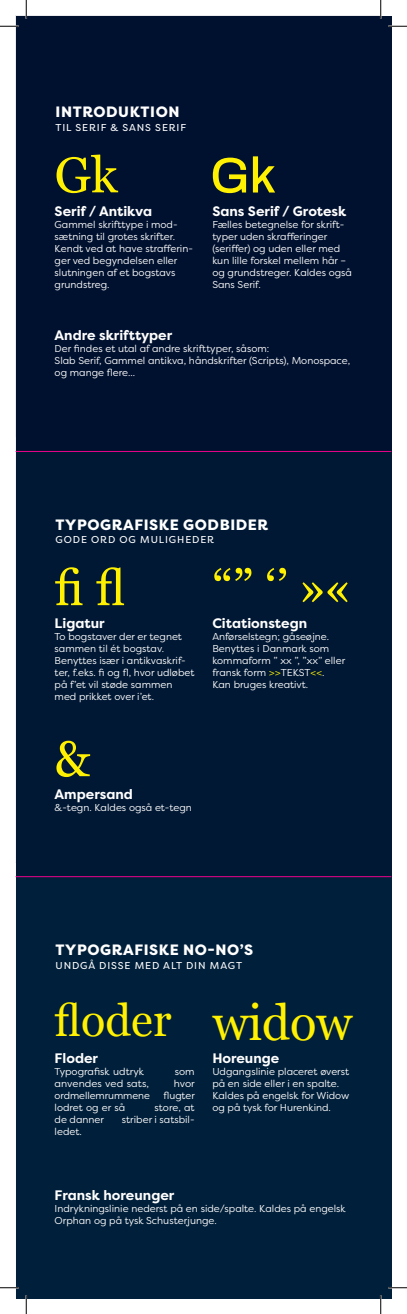
<style>
.page{position:relative;width:407px;height:1314px;background:#fff}
.page>*{position:absolute;margin:0;border:0;box-sizing:border-box;transform-origin:0 0}
.t1{font:50px "Georgia";letter-spacing:-.005em;color:#fff101}
.t2{font:500 50px "Archivo";color:#fff101}
.t3{font:45px "Georgia";color:#fff101}
.t4{font:800 15px "Filson Pro";letter-spacing:.04em;color:#fff}
.t5{font:700 13.75px "Filson Pro";color:#fff}
.t6{font:10px/12px "Filson Pro";color:#fff}
.t7{font:10px "Filson Pro";letter-spacing:.09em;color:#fff}
.s1{color:#fff101}
</style>
<div class="page">
<div style="left:16px;top:16px;width:375px;height:435px;background:#00112f"></div>
<div style="left:16px;top:451px;width:375px;height:426px;background:#001834"></div>
<div style="left:16px;top:877px;width:375px;height:421px;background:#001f3a"></div>
<hr style="left:16px;top:876px;width:375px;height:1px;background:#ed028c">
<hr style="left:16px;top:451px;width:375px;height:1px;background:#ed028c">
<svg style="left:0;top:25px;width:19px;height:2px"></svg>
<svg style="left:388px;top:25px;width:19px;height:2px"></svg>
<svg style="left:0;top:1287px;width:19px;height:1px"></svg>
<svg style="left:388px;top:1287px;width:19px;height:1px"></svg>
<svg style="left:25px;top:0;width:2px;height:19px"></svg>
<svg style="left:25px;top:1295px;width:2px;height:19px"></svg>
<svg style="left:380px;top:0;width:1px;height:19px"></svg>
<svg style="left:380px;top:1295px;width:1px;height:19px"></svg>
<p class="t4" style="left:56px;top:102px;width:125px">INTRODUKTION</p>
<p class="t7" style="left:55px;top:120px;width:132px">TIL SERIF &amp; SANS SERIF</p>
<p class="t1" style="left:55px;top:139px;width:65px">Gk</p>
<p class="t5" style="left:55px;top:202px;width:99px">Serif / Antikva</p>
<p class="t6" style="left:55px;top:218px;width:140px">Gammel skrifttype i mod&shy;sætning til grotes skrifter.<br>Kendt ved at have strafferin&shy;ger ved begyndelsen eller slutningen af et bogstavs grundstreg.</p>
<p class="t2" style="left:211px;top:139px;width:66px">Gk</p>
<p class="t5" style="left:212px;top:202px;width:136px">Sans Serif / Grotesk</p>
<p class="t6" style="left:212px;top:218px;width:141px">Fælles betegnelse for skrift&shy;typer uden skrafferinger (seriffer) og uden eller med kun lille forskel mellem hår – og grundstreger. Kaldes også<br>Sans Serif.</p>
<p class="t5" style="left:55px;top:326px;width:119px">Andre skrifttyper</p>
<p class="t6" style="left:55px;top:342px;width:216px">Der findes et utal af andre skrifttyper, såsom:</p>
<p class="t6" style="left:55px;top:354px;width:297px">Slab Serif, Gammel antikva, håndskrifter (Scripts), Monospace, og mange flere...</p>
<p class="t4" style="left:56px;top:515px;width:214px">TYPOGRAFISKE GODBIDER</p>
<p class="t7" style="left:55px;top:533px;width:160px">GODE ORD OG MULIGHEDER</p>
<p class="t1" style="left:55px;top:551px;width:72px">fi fl</p>
<p class="t5" style="left:55px;top:615px;width:52px">Ligatur</p>
<p class="t6" style="left:55px;top:631px;width:141px">To bogstaver der er tegnet sammen til ét bogstav.<br>Benyttes især i antikvaskrif&shy;ter, f.eks. fi og fl, hvor udløbet på f’et vil støde sammen med prikket over i’et.</p>
<p class="t1" style="left:55px;top:722px;width:37px">&amp;</p>
<p class="t5" style="left:55px;top:786px;width:80px">Ampersand</p>
<p class="t6" style="left:55px;top:802px;width:139px">&amp;-tegn. Kaldes også et-tegn</p>
<p class="t1" style="left:212px;top:551px;width:141px">“” ʻʼ »«</p>
<p class="t5" style="left:212px;top:615px;width:96px">Citationstegn</p>
<p class="t6" style="left:212px;top:631px;width:134px">Anførselstegn; gåseøjne.<br>Benyttes i Danmark som kommaform ” xx ”, ”xx” eller fransk form <span class="s1">&gt;&gt;</span>TEKST<span class="s1">&lt;&lt;</span>.</p>
<p class="t6" style="left:212px;top:679px;width:97px">Kan bruges kreativt.</p>
<p class="t4" style="left:56px;top:940px;width:199px">TYPOGRAFISKE NO-NO’S</p>
<p class="t7" style="left:55px;top:958px;width:188px">UNDGÅ DISSE MED ALT DIN MAGT</p>
<p class="t3" style="left:55px;top:987px;width:118px">floder</p>
<p class="t5" style="left:55px;top:1049px;width:45px">Floder</p>
<p class="t6" style="left:55px;top:1065px;width:91px">Typografisk udtryk</p>
<p class="t6" style="left:175px;top:1065px;width:21px">som</p>
<p class="t6" style="left:55px;top:1077px;width:96px">anvendes ved sats,</p>
<p class="t6" style="left:174px;top:1077px;width:23px">hvor</p>
<p class="t6" style="left:55px;top:1089px;width:97px">ordmellemrummene</p>
<p class="t6" style="left:164px;top:1089px;width:33px">flugter</p>
<p class="t6" style="left:55px;top:1101px;width:72px">lodret og er så</p>
<p class="t6" style="left:155px;top:1101px;width:42px">store, at</p>
<p class="t6" style="left:55px;top:1113px;width:51px">de danner</p>
<p class="t6" style="left:122px;top:1113px;width:74px">striber i satsbil-</p>
<p class="t6" style="left:55px;top:1125px;width:29px">ledet.</p>
<p class="t1" style="left:212px;top:986px;width:141px">widow</p>
<p class="t5" style="left:212px;top:1049px;width:69px">Horeunge</p>
<p class="t6" style="left:212px;top:1065px;width:139px">Udgangslinie placeret øverst på en side eller i en spalte.<br>Kaldes på engelsk for Widow og på tysk for Hurenkind.</p>
<p class="t5" style="left:55px;top:1186px;width:121px">Fransk horeunger</p>
<p class="t6" style="left:55px;top:1202px;width:293px">Indrykningslinie nederst på en side/spalte. Kaldes på engelsk<br>Orphan og på tysk Schusterjunge.</p>
</div>
